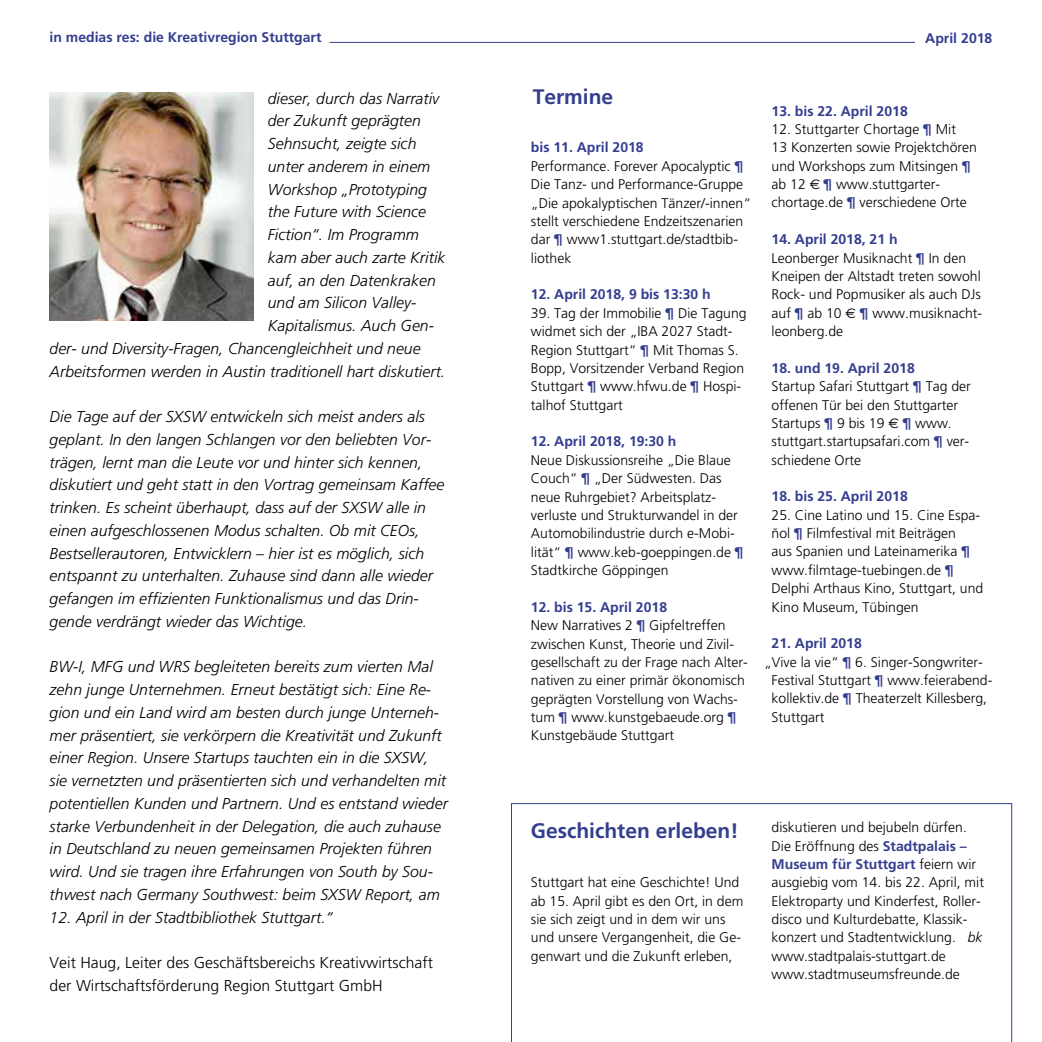
<style>
.page{position:relative;width:1042px;height:1042px;background:#fff}
.page>*{position:absolute;margin:0;border:0;box-sizing:border-box;transform-origin:0 0}
.t1{font:700 21px "Frutiger";color:#343e8f}
.t2{font:italic 300 15.75px/22.8px "Frutiger";color:#000}
.t3{font:300 15.75px/22.8px "Frutiger";color:#000}
.t4{font:300 14px/18.4px "Frutiger";color:#000}
.t5{font:700 14px "Frutiger";color:#343e8f}
.s1{font-weight:700;color:#343e8f}
.s2{font-family:"Euro Sans";font-weight:400}
.s3{color:#fff}
.s4{font-style:italic}
</style>
<div class="page">
<img style="left:50px;top:93px;width:204px;height:227px">
<svg style="left:511px;top:803px;width:501px;height:239px"></svg>
<hr style="left:329px;top:42px;width:602px;height:1px;background:#343e8f">
<div style="left:914px;top:32px;width:78px;height:28px;background:#fff"></div>
<p class="t5" style="left:50px;top:29px;width:273px">in medias res: die Kreativregion Stuttgart</p>
<p class="t2" style="left:268px;top:87px;width:173px">dieser, durch das Narrativ</p>
<p class="t2" style="left:268px;top:110px;width:154px">der Zukunft geprägten</p>
<p class="t2" style="left:268px;top:132px;width:150px">Sehnsucht, zeigte sich</p>
<p class="t2" style="left:268px;top:155px;width:164px">unter anderem in einem</p>
<p class="t2" style="left:268px;top:178px;width:161px">Workshop „Prototyping</p>
<p class="t2" style="left:268px;top:200px;width:160px">the Future with Science</p>
<p class="t2" style="left:268px;top:223px;width:153px">Fiction“. Im Programm</p>
<p class="t2" style="left:268px;top:246px;width:179px">kam aber auch zarte Kritik</p>
<p class="t2" style="left:268px;top:269px;width:169px">auf, an den Datenkraken</p>
<p class="t2" style="left:268px;top:291px;width:150px">und am Silicon Valley-</p>
<p class="t2" style="left:268px;top:314px;width:168px">Kapitalismus. Auch Gen-</p>
<p class="t2" style="left:50px;top:337px;width:372px">der- und Diversity-Fragen, Chancengleichheit und neue</p>
<p class="t2" style="left:50px;top:360px;width:397px">Arbeitsformen werden in Austin traditionell hart diskutiert.</p>
<p class="t2" style="left:50px;top:405px;width:396px">Die Tage auf der SXSW entwickeln sich meist anders als geplant. In den langen Schlangen vor den beliebten Vor&shy;trägen, lernt man die Leute vor und hinter sich kennen, diskutiert und geht statt in den Vortrag gemeinsam Kaffee trinken. Es scheint überhaupt, dass auf der SXSW alle in einen aufgeschlossenen Modus schalten. Ob mit CEOs, Bestsellerautoren, Entwicklern – hier ist es möglich, sich entspannt zu unterhalten. Zuhause sind dann alle wieder gefangen im effizienten Funktionalismus und das Drin&shy;gende verdrängt wieder das Wichtige.</p>
<p class="t2" style="left:50px;top:655px;width:400px">BW-I, MFG und WRS begleiteten bereits zum vierten Mal zehn junge Unternehmen. Erneut bestätigt sich: Eine Re&shy;gion und ein Land wird am besten durch junge Unterneh&shy;mer präsentiert, sie verkörpern die Kreativität und Zukunft einer Region. Unsere Startups tauchten ein in die SXSW, sie vernetzten und präsentierten sich und verhandelten mit potentiellen Kunden und Partnern. Und es entstand wieder starke Verbundenheit in der Delegation, die auch zuhause in Deutschland zu neuen gemeinsamen Projekten führen wird. Und sie tragen ihre Erfahrungen von South by Sou&shy;thwest nach Germany Southwest: beim SXSW Report, am</p>
<p class="t2" style="left:50px;top:906px;width:285px">12. April in der Stadtbibliothek Stuttgart.“</p>
<p class="t3" style="left:50px;top:951px;width:385px">Veit Haug, Leiter des Geschäftsbereichs Kreativwirtschaft der Wirtschaftsförderung Region Stuttgart GmbH</p>
<p class="t5" style="left:925px;top:30px;width:69px">April 2018</p>
<h1 class="t1" style="left:533px;top:85px;width:82px">Termine</h1>
<p class="t4" style="left:531px;top:139px;width:222px"><span class="s1">bis 11. April 2018<br></span>Performance. Forever Apocalyptic <span class="s1">¶<br></span>Die Tanz- und Performance-Gruppe „Die apokalyptischen Tänzer/-innen“ stellt verschiedene Endzeitszenarien dar <span class="s1">¶</span> www1.stuttgart.de/stadtbib&shy;liothek</p>
<p class="t5" style="left:531px;top:286px;width:181px">12. April 2018, 9 bis 13:30 h</p>
<p class="t4" style="left:531px;top:304px;width:217px">39. Tag der Immobilie <span class="s1">¶</span> Die Tagung widmet sich der „IBA 2027 Stadt-<br>Region Stuttgart“ <span class="s1">¶</span> Mit Thomas S.<br>Bopp, Vorsitzender Verband Region<br>Stuttgart <span class="s1">¶</span> www.hfwu.de <span class="s1">¶</span> Hospi&shy;talhof Stuttgart</p>
<p class="t5" style="left:531px;top:433px;width:147px">12. April 2018, 19:30 h</p>
<p class="t4" style="left:531px;top:451px;width:214px">Neue Diskussionsreihe „Die Blaue<br>Couch“ <span class="s1">¶</span> „Der Südwesten. Das neue Ruhrgebiet? Arbeitsplatz&shy;verluste und Strukturwandel in der<br>Automobilindustrie durch e-Mobi&shy;lität“ <span class="s1">¶</span> www.keb-goeppingen.de <span class="s1">¶<br></span>Stadtkirche Göppingen</p>
<p class="t4" style="left:531px;top:598px;width:218px"><span class="s1">12. bis 15. April 2018<br></span>New Narratives 2 <span class="s1">¶</span> Gipfeltreffen zwischen Kunst, Theorie und Zivil&shy;gesellschaft zu der Frage nach Alter&shy;nativen zu einer primär ökonomisch geprägten Vorstellung von Wachs&shy;tum <span class="s1">¶</span> www.kunstgebaeude.org <span class="s1">¶<br></span>Kunstgebäude Stuttgart</p>
<p class="t5" style="left:771px;top:102px;width:138px">13. bis 22. April 2018</p>
<p class="t4" style="left:771px;top:120px;width:207px">12. Stuttgarter Chortage <span class="s1">¶</span> Mit<br>13 Konzerten sowie Projektchören und Workshops zum Mitsingen <span class="s1">¶ </span>ab 12 <span class="s2">€</span> <span class="s1">¶</span> www.stuttgarter&shy;chortage.de <span class="s1">¶</span> verschiedene Orte</p>
<p class="t4" style="left:771px;top:230px;width:212px"><span class="s1">14. April 2018, 21 h<br></span>Leonberger Musiknacht <span class="s1">¶</span> In den<br>Kneipen der Altstadt treten sowohl<br>Rock- und Popmusiker als auch DJs auf <span class="s1">¶</span> ab 10 <span class="s2">€</span> <span class="s1">¶</span> www.musiknacht&shy;leonberg.de</p>
<p class="t4" style="left:771px;top:359px;width:201px"><span class="s1">18. und 19. April 2018<br></span>Startup Safari Stuttgart <span class="s1">¶</span> Tag der offenen Tür bei den Stuttgarter<br>Startups <span class="s1">¶</span> 9 bis 19 <span class="s2">€</span> <span class="s1">¶</span> www. stuttgart.startupsafari.com <span class="s1">¶</span> ver&shy;schiedene Orte</p>
<p class="t5" style="left:771px;top:488px;width:138px">18. bis 25. April 2018</p>
<p class="t4" style="left:771px;top:506px;width:213px">25. Cine Latino und 15. Cine Espa&shy;ñol <span class="s1">¶</span> Filmfestival mit Beiträgen<br>aus Spanien und Lateinamerika <span class="s1">¶ </span>www.filmtage-tuebingen.de <span class="s1">¶<br></span>Delphi Arthaus Kino, Stuttgart, und<br>Kino Museum, Tübingen</p>
<p class="t4" style="left:764px;top:634px;width:220px;text-indent:7px"><span class="s1">21. April 2018<br></span>„Vive la vie“ <span class="s1">¶</span> 6. Singer-Songwriter-</p>
<p class="t4" style="left:771px;top:653px;width:222px"><span class="s3">i<br></span>Festival Stuttgart <span class="s1">¶</span> www.feierabend&shy;kollektiv.de <span class="s1">¶</span> Theaterzelt Killesberg,<br>Stuttgart</p>
<h1 class="t1" style="left:531px;top:818px;width:209px">Geschichten erleben!</h1>
<p class="t4" style="left:531px;top:873px;width:214px">Stuttgart hat eine Geschichte! Und ab 15. April gibt es den Ort, in dem sie sich zeigt und in dem wir uns und unsere Vergangenheit, die Ge&shy;genwart und die Zukunft erleben,</p>
<p class="t4" style="left:771px;top:818px;width:214px">diskutieren und bejubeln dürfen.<br>Die Eröffnung des <span class="s1">Stadtpalais – Museum für Stuttgart</span> feiern wir ausgiebig vom 14. bis 22. April, mit Elektroparty und Kinderfest, Roller&shy;disco und Kulturdebatte, Klassik&shy;konzert und Stadtentwicklung. <span class="s4">bk </span>www.stadtpalais-stuttgart.de www.stadtmuseumsfreunde.de</p>
</div>
